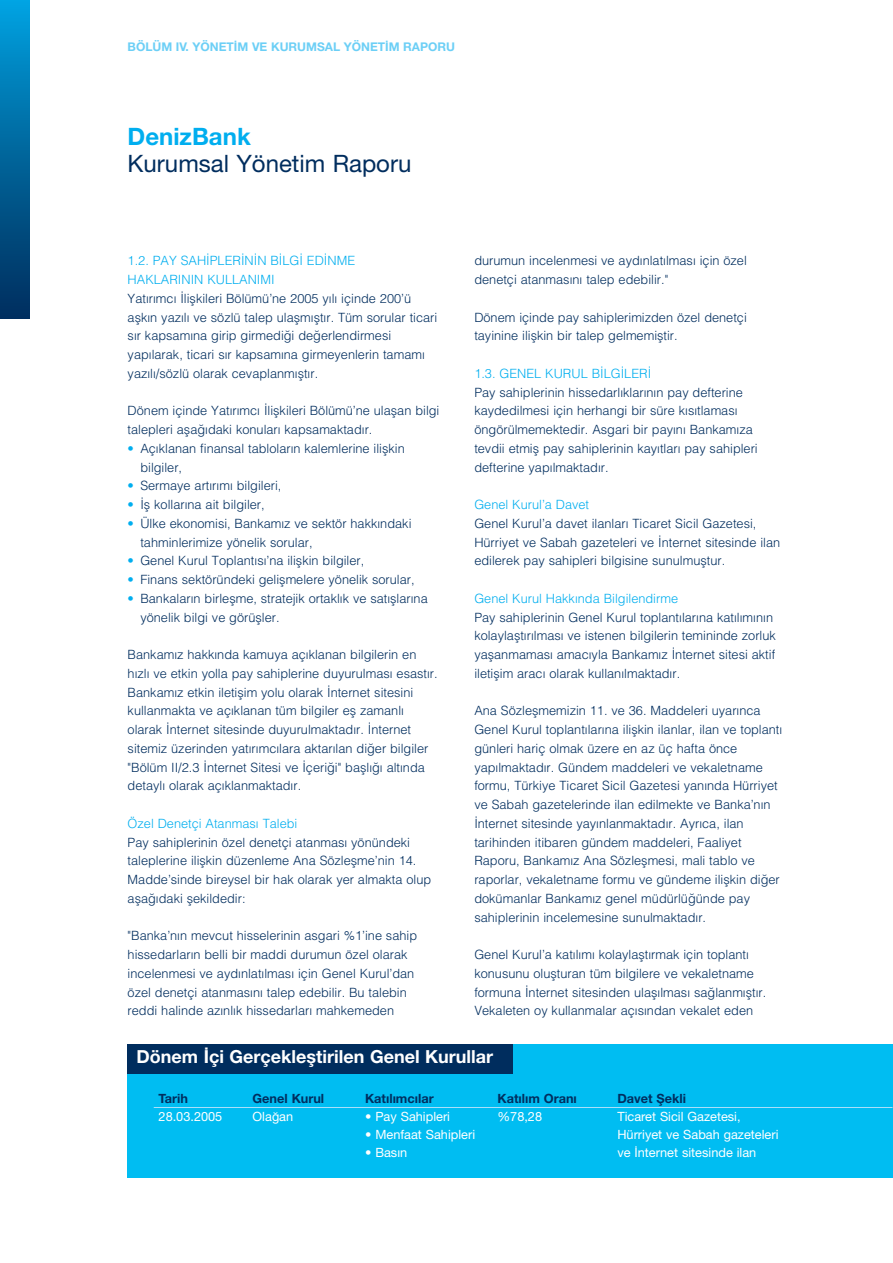
<style>
.page{position:relative;width:893px;height:1263px;background:#fff}
.page>*{position:absolute;margin:0;border:0;box-sizing:border-box;transform-origin:0 0}
.t1{font:24px "Helvetica Neue";color:#002d5e}
.t2{font:700 24px "Helvetica Neue";color:#00aeef}
.t3{font:700 18px "Helvetica Neue";color:#fff}
.t4{font:300 12.75px/18.8px "Helvetica";color:#002d5e}
.t5{font:300 12.75px/18.8px "Helvetica";color:#00aeef}
.t6{font:12.75px "Helvetica Neue";color:#fff}
.t7{font:700 12.75px "Helvetica Neue";color:#002d5e}
.t8{font:700 12px "Helvetica Neue";color:#6ccff6}
.s1{color:#00aeef}
</style>
<div class="page">
<div style="left:0;top:0;width:30px;height:319px;background:linear-gradient(to bottom,#00a0de,#002c5a)"></div>
<div style="left:128px;top:1044px;width:764px;height:134px;background:#00bdf2"></div>
<div style="left:128px;top:1044px;width:385px;height:30px;background:#002d5e"></div>
<hr style="left:154px;top:1107px;width:738px;height:1px;background:#aae0fa">
<p class="t8" style="left:128px;top:43px;width:329px">BÖLÜM IV. YÖNETİM VE KURUMSAL YÖNETİM RAPORU</p>
<h1 class="t2" style="left:128px;top:128px;width:125px">DenizBank</h1>
<h1 class="t1" style="left:128px;top:155px;width:285px">Kurumsal Yönetim Raporu</h1>
<p class="t5" style="left:128px;top:253px;width:229px">1.2. PAY SAH‹PLER‹N‹N B‹LG‹ ED‹NME<br>HAKLARININ KULLANIMI</p>
<p class="t4" style="left:128px;top:290px;width:311px">Yat›r›mc› ‹liflkileri Bölümü’ne 2005 y›l› içinde 200’ü aflk›n yaz›l› ve sözlü talep ulaflm›flt›r. Tüm sorular ticari s›r kapsam›na girip girmedi¤i de¤erlendirmesi yap›larak, ticari s›r kapsam›na girmeyenlerin tamam› yaz›l›/sözlü olarak cevaplanm›flt›r.</p>
<p class="t4" style="left:128px;top:403px;width:313px">Dönem içinde Yat›r›mc› ‹liflkileri Bölümü’ne ulaflan bilgi talepleri afla¤›daki konular› kapsamaktad›r.</p>
<p class="t4" style="left:140px;top:440px;width:266px;text-indent:-13px"><span class="s1">•</span> Aç›klanan finansal tablolar›n kalemlerine iliflkin bilgiler,</p>
<p class="t4" style="left:128px;top:478px;width:155px"><span class="s1">•</span> Sermaye art›r›m› bilgileri,</p>
<p class="t4" style="left:128px;top:497px;width:139px"><span class="s1">•</span> ‹fl kollar›na ait bilgiler,</p>
<p class="t4" style="left:140px;top:515px;width:272px;text-indent:-13px"><span class="s1">•</span> Ülke ekonomisi, Bankam›z ve sektör hakk›ndaki tahminlerimize yönelik sorular,</p>
<p class="t4" style="left:128px;top:553px;width:238px"><span class="s1">•</span> Genel Kurul Toplant›s›’na iliflkin bilgiler,</p>
<p class="t4" style="left:128px;top:572px;width:288px"><span class="s1">•</span> Finans sektöründeki geliflmelere yönelik sorular,</p>
<p class="t4" style="left:140px;top:590px;width:289px;text-indent:-13px"><span class="s1">•</span> Bankalar›n birleflme, stratejik ortakl›k ve sat›fllar›na yönelik bilgi ve görüfller.</p>
<p class="t4" style="left:128px;top:647px;width:311px">Bankam›z hakk›nda kamuya aç›klanan bilgilerin en h›zl› ve etkin yolla pay sahiplerine duyurulmas› esast›r.<br>Bankam›z etkin iletiflim yolu olarak ‹nternet sitesini kullanmakta ve aç›klanan tüm bilgiler efl zamanl› olarak ‹nternet sitesinde duyurulmaktad›r. ‹nternet sitemiz üzerinden yat›r›mc›lara aktar›lan di¤er bilgiler "Bölüm II/2.3 ‹nternet Sitesi ve ‹çeri¤i" bafll›¤› alt›nda detayl› olarak aç›klanmaktad›r.</p>
<p class="t5" style="left:128px;top:815px;width:171px">Özel Denetçi Atanmas› Talebi</p>
<p class="t4" style="left:128px;top:834px;width:305px">Pay sahiplerinin özel denetçi atanmas› yönündeki taleplerine iliflkin düzenleme Ana Sözleflme’nin 14.<br>Madde’sinde bireysel bir hak olarak yer almakta olup afla¤›daki flekildedir:</p>
<p class="t4" style="left:128px;top:928px;width:291px">"Banka’n›n mevcut hisselerinin asgari %1’ine sahip hissedarlar›n belli bir maddi durumun özel olarak incelenmesi ve ayd›nlat›lmas› için Genel Kurul’dan özel denetçi atanmas›n› talep edebilir. Bu talebin reddi halinde az›nl›k hissedarlar› mahkemeden</p>
<p class="t4" style="left:474px;top:253px;width:274px">durumun incelenmesi ve ayd›nlat›lmas› için özel denetçi atanmas›n› talep edebilir."</p>
<p class="t4" style="left:474px;top:309px;width:274px">Dönem içinde pay sahiplerimizden özel denetçi tayinine iliflkin bir talep gelmemifltir.</p>
<p class="t5" style="left:474px;top:365px;width:178px">1.3. GENEL KURUL B‹LG‹LER‹</p>
<p class="t4" style="left:474px;top:384px;width:285px">Pay sahiplerinin hissedarl›klar›n›n pay defterine kaydedilmesi için herhangi bir süre k›s›tlamas› öngörülmemektedir. Asgari bir pay›n› Bankam›za tevdii etmifl pay sahiplerinin kay›tlar› pay sahipleri defterine yap›lmaktad›r.</p>
<p class="t5" style="left:474px;top:497px;width:116px">Genel Kurul’a Davet</p>
<p class="t4" style="left:474px;top:515px;width:307px">Genel Kurul’a davet ilanlar› Ticaret Sicil Gazetesi,<br>Hürriyet ve Sabah gazeteleri ve ‹nternet sitesinde ilan edilerek pay sahipleri bilgisine sunulmufltur.</p>
<p class="t5" style="left:474px;top:590px;width:205px">Genel Kurul Hakk›nda Bilgilendirme</p>
<p class="t4" style="left:474px;top:609px;width:303px">Pay sahiplerinin Genel Kurul toplant›lar›na kat›l›m›n›n kolaylaflt›r›lmas› ve istenen bilgilerin temininde zorluk yaflanmamas› amac›yla Bankam›z ‹nternet sitesi aktif iletiflim arac› olarak kullan›lmaktad›r.</p>
<p class="t4" style="left:474px;top:703px;width:309px">Ana Sözleflmemizin 11. ve 36. Maddeleri uyar›nca Genel Kurul toplant›lar›na iliflkin ilanlar, ilan ve toplant› günleri hariç olmak üzere en az üç hafta önce yap›lmaktad›r. Gündem maddeleri ve vekaletname formu, Türkiye Ticaret Sicil Gazetesi yan›nda Hürriyet ve Sabah gazetelerinde ilan edilmekte ve Banka’n›n ‹nternet sitesinde yay›nlanmaktad›r. Ayr›ca, ilan tarihinden itibaren gündem maddeleri, Faaliyet Raporu, Bankam›z Ana Sözleflmesi, mali tablo ve raporlar, vekaletname formu ve gündeme iliflkin di¤er dokümanlar Bankam›z genel müdürlü¤ünde pay sahiplerinin incelemesine sunulmaktad›r.</p>
<p class="t4" style="left:474px;top:947px;width:293px">Genel Kurul’a kat›l›m› kolaylaflt›rmak için toplant› konusunu oluflturan tüm bilgilere ve vekaletname formuna ‹nternet sitesinden ulafl›lmas› sa¤lanm›flt›r.<br>Vekaleten oy kullanmalar aç›s›ndan vekalet eden</p>
<h2 class="t3" style="left:137px;top:1050px;width:358px">Dönem İçi Gerçekleştirilen Genel Kurullar</h2>
<p class="t7" style="left:158px;top:1094px;width:31px">Tarih</p>
<p class="t7" style="left:252px;top:1094px;width:73px">Genel Kurul</p>
<p class="t7" style="left:365px;top:1094px;width:70px">Katılımcılar</p>
<p class="t7" style="left:497px;top:1094px;width:81px">Katılım Oranı</p>
<p class="t7" style="left:617px;top:1094px;width:70px">Davet Şekli</p>
<p class="t6" style="left:158px;top:1112px;width:65px">28.03.2005</p>
<p class="t6" style="left:252px;top:1112px;width:42px">Olağan</p>
<p class="t6" style="left:365px;top:1112px;width:86px">• Pay Sahipleri</p>
<p class="t6" style="left:497px;top:1112px;width:46px">%78,28</p>
<p class="t6" style="left:617px;top:1112px;width:125px">Ticaret Sicil Gazetesi,</p>
<p class="t6" style="left:365px;top:1130px;width:112px">• Menfaat Sahipleri</p>
<p class="t6" style="left:617px;top:1130px;width:163px">Hürriyet ve Sabah gazeteleri</p>
<p class="t6" style="left:365px;top:1148px;width:44px">• Basın</p>
<p class="t6" style="left:617px;top:1148px;width:140px">ve İnternet sitesinde ilan</p>
</div>
